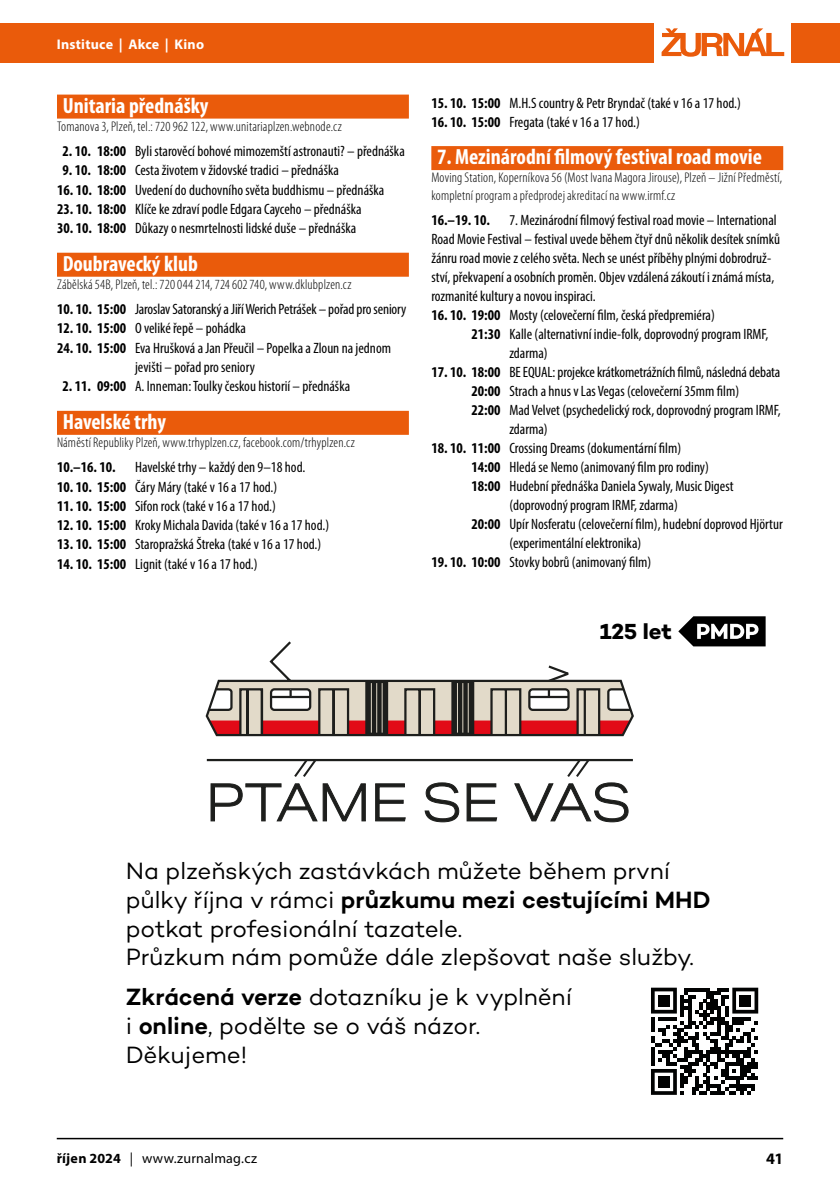
<style>
.page{position:relative;width:840px;height:1191px;background:#fff}
.page>*{position:absolute;margin:0;border:0;box-sizing:border-box;transform-origin:0 0}
.t1{font:300 52px "Aktiv Grotesk Ex";color:#1d1e1c}
.t2{font:24px/28.8px "Campton";letter-spacing:-.005em;color:#000}
.t3{font:700 22.2px "Campton";color:#000}
.t4{font:700 condensed 22px "Myriad Pro";color:#fff}
.t5{font:700 16px "Myriad Pro";color:#000}
.t6{font:condensed 15px/19px "Myriad Pro";color:#000}
.t7{font:700 condensed 15px "Myriad Pro";color:#000}
.t8{font:300 condensed 14px/18px "Myriad Pro";letter-spacing:.015em;color:#000}
.t9{font:14px "Myriad Pro";letter-spacing:.015em;color:#000}
.t10{font:700 14px "Myriad Pro";letter-spacing:.02em;color:#fff}
.s1{font-weight:700}
.s2{font-weight:600}
</style>
<div class="page">
<hr style="left:57px;top:1137px;width:725px;height:2px;background:#000">
<div style="left:0;top:23px;width:653px;height:39px;background:#ea5b0b"></div>
<div style="left:790px;top:23px;width:49px;height:39px;background:#ea5b0b"></div>
<svg style="left:661px;top:28px;width:122px;height:29px"></svg>
<div style="left:57px;top:95px;width:351px;height:24px;background:#ea5b0b"></div>
<div style="left:57px;top:253px;width:351px;height:24px;background:#ea5b0b"></div>
<div style="left:57px;top:411px;width:351px;height:24px;background:#ea5b0b"></div>
<div style="left:431px;top:146px;width:351px;height:24px;background:#ea5b0b"></div>
<svg style="left:206px;top:663px;width:426px;height:74px"></svg>
<hr style="left:207px;top:759px;width:425px;height:2px;background:#1d1e1c">
<svg style="left:292px;top:758px;width:299px;height:19px"></svg>
<svg style="left:678px;top:616px;width:87px;height:30px"></svg>
<svg style="left:651px;top:987px;width:106px;height:108px"></svg>
<div style="left:658px;top:995px;width:11px;height:11px;background:#010202"></div>
<div style="left:739px;top:995px;width:11px;height:11px;background:#010202"></div>
<div style="left:658px;top:1076px;width:11px;height:11px;background:#010202"></div>
<p class="t10" style="left:57px;top:35px;width:149px">Instituce | Akce | Kino</p>
<h3 class="t4" style="left:63px;top:93px;width:147px">Unitaria přednášky</h3>
<p class="t8" style="left:57px;top:117px;width:286px">Tomanova 3, Plzeň, tel.: 720 962 122, www.unitariaplzen.webnode.cz</p>
<p class="t6" style="left:62px;top:141px;width:343px"><span class="s1">2. 10. 18:00</span> Byli starověcí bohové mimozemští astronauti? – přednáška</p>
<p class="t6" style="left:62px;top:161px;width:278px"><span class="s1">9. 10. 18:00</span> Cesta životem v židovské tradici – přednáška</p>
<p class="t6" style="left:57px;top:180px;width:328px"><span class="s1">16. 10. 18:00</span> Uvedení do duchovního světa buddhismu – přednáška</p>
<p class="t6" style="left:57px;top:199px;width:306px"><span class="s1">23. 10. 18:00</span> Klíče ke zdraví podle Edgara Cayceho – přednáška</p>
<p class="t6" style="left:57px;top:218px;width:300px"><span class="s1">30. 10. 18:00</span> Důkazy o nesmrtelnosti lidské duše – přednáška</p>
<h3 class="t4" style="left:63px;top:251px;width:137px">Doubravecký klub</h3>
<p class="t8" style="left:57px;top:275px;width:296px">Zábělská 54B, Plzeň, tel.: 720 044 214, 724 602 740, www.dklubplzen.cz</p>
<p class="t6" style="left:57px;top:299px;width:351px"><span class="s1">10. 10. 15:00</span> Jaroslav Satoranský a Jiří Werich Petrášek – pořad pro seniory</p>
<p class="t6" style="left:57px;top:319px;width:190px"><span class="s1">12. 10. 15:00</span> O veliké řepě – pohádka</p>
<p class="t6" style="left:135px;top:338px;width:257px;text-indent:-78px"><span class="s1">24. 10. 15:00</span> Eva Hrušková a Jan Přeučil – Popelka a Zloun na jednom jevišti – pořad pro seniory</p>
<p class="t6" style="left:62px;top:376px;width:289px"><span class="s1">2. 11. 09:00</span> A. Inneman: Toulky českou historií – přednáška</p>
<h3 class="t4" style="left:63px;top:410px;width:105px">Havelské trhy</h3>
<p class="t8" style="left:57px;top:434px;width:299px">Náměstí Republiky Plzeň, www.trhyplzen.cz, facebook.com/trhyplzen.cz</p>
<p class="t7" style="left:57px;top:459px;width:60px">10.–16. 10.</p>
<p class="t6" style="left:135px;top:458px;width:172px">Havelské trhy – každý den 9–18 hod.</p>
<p class="t6" style="left:57px;top:477px;width:222px"><span class="s1">10. 10. 15:00</span> Čáry Máry (také v 16 a 17 hod.)</p>
<p class="t6" style="left:57px;top:496px;width:220px"><span class="s1">11. 10. 15:00</span> Sifon rock (také v 16 a 17 hod.)</p>
<p class="t6" style="left:57px;top:515px;width:273px"><span class="s1">12. 10. 15:00</span> Kroky Michala Davida (také v 16 a 17 hod.)</p>
<p class="t6" style="left:57px;top:534px;width:265px"><span class="s1">13. 10. 15:00</span> Staropražská Štreka (také v 16 a 17 hod.)</p>
<p class="t6" style="left:57px;top:554px;width:202px"><span class="s1">14. 10. 15:00</span> Lignit (také v 16 a 17 hod.)</p>
<p class="t6" style="left:431px;top:93px;width:311px"><span class="s1">15. 10. 15:00</span> M.H.S country &amp; Petr Bryndač (také v 16 a 17 hod.)</p>
<p class="t6" style="left:431px;top:112px;width:210px"><span class="s1">16. 10. 15:00</span> Fregata (také v 16 a 17 hod.)</p>
<h3 class="t4" style="left:437px;top:145px;width:326px">7. Mezinárodní filmový festival road movie</h3>
<p class="t8" style="left:431px;top:169px;width:352px">Moving Station, Koperníkova 56 (Most Ivana Magora Jirouse), Plzeň – Jižní Předměstí, kompletní program a předprodej akreditací na www.irmf.cz</p>
<p class="t7" style="left:431px;top:212px;width:60px">16.–19. 10.</p>
<p class="t6" style="left:431px;top:210px;width:350px;text-indent:78px">7. Mezinárodní filmový festival road movie – International Road Movie Festival – festival uvede během čtyř dnů několik desítek snímků žánru road movie z celého světa. Nech se unést příběhy plnými dobrodruž&shy;ství, překvapení a osobních proměn. Objev vzdálená zákoutí i známá místa, rozmanité kultury a novou inspiraci.</p>
<p class="t6" style="left:431px;top:305px;width:285px"><span class="s1">16. 10. 19:00</span> Mosty (celovečerní film, česká předpremiéra)</p>
<p class="t6" style="left:471px;top:324px;width:298px"><span class="s1">21:30</span> Kalle (alternativní indie-folk, doprovodný program IRMF,</p>
<p class="t6" style="left:509px;top:343px;width:40px">zdarma)</p>
<p class="t6" style="left:431px;top:362px;width:350px"><span class="s1">17. 10. 18:00</span> BE EQUAL: projekce krátkometrážních filmů, následná debata</p>
<p class="t6" style="left:471px;top:381px;width:269px"><span class="s1">20:00</span> Strach a hnus v Las Vegas (celovečerní 35mm film)</p>
<p class="t6" style="left:471px;top:400px;width:310px"><span class="s1">22:00</span> Mad Velvet (psychedelický rock, doprovodný program IRMF,</p>
<p class="t6" style="left:509px;top:419px;width:40px">zdarma)</p>
<p class="t6" style="left:431px;top:438px;width:251px"><span class="s1">18. 10. 11:00</span> Crossing Dreams (dokumentární film)</p>
<p class="t6" style="left:471px;top:457px;width:239px"><span class="s1">14:00</span> Hledá se Nemo (animovaný film pro rodiny)</p>
<p class="t6" style="left:471px;top:476px;width:263px"><span class="s1">18:00</span> Hudební přednáška Daniela Sywaly, Music Digest</p>
<p class="t6" style="left:509px;top:495px;width:170px">(doprovodný program IRMF, zdarma)</p>
<p class="t6" style="left:471px;top:514px;width:313px"><span class="s1">20:00</span> Upír Nosferatu (celovečerní film), hudební doprovod Hjörtur</p>
<p class="t6" style="left:509px;top:533px;width:133px">(experimentální elektronika)</p>
<p class="t6" style="left:431px;top:552px;width:221px"><span class="s1">19. 10. 10:00</span> Stovky bobrů (animovaný film)</p>
<h3 class="t3" style="left:599px;top:617px;width:74px">125 let</h3>
<h1 class="t1" style="left:206px;top:772px;width:426px">PTAME SE VAS</h1>
<h2 class="t2" style="left:126px;top:856px;width:586px">Na plzeňských zastávkách můžete během první půlky října v rámci <span class="s2">průzkumu mezi cestujícími MHD </span>potkat profesionální tazatele.<br>Průzkum nám pomůže dále zlepšovat naše služby.</h2>
<h2 class="t2" style="left:126px;top:982px;width:447px"><span class="s2">Zkrácená verze</span> dotazníku je k vyplnění i <span class="s2">online</span>, podělte se o váš názor.<br>Děkujeme!</h2>
<p class="t9" style="left:57px;top:1149px;width:202px"><span class="s1">říjen 2024</span> | www.zurnalmag.cz</p>
<p class="t5" style="left:765px;top:1148px;width:19px">41</p>
</div>
